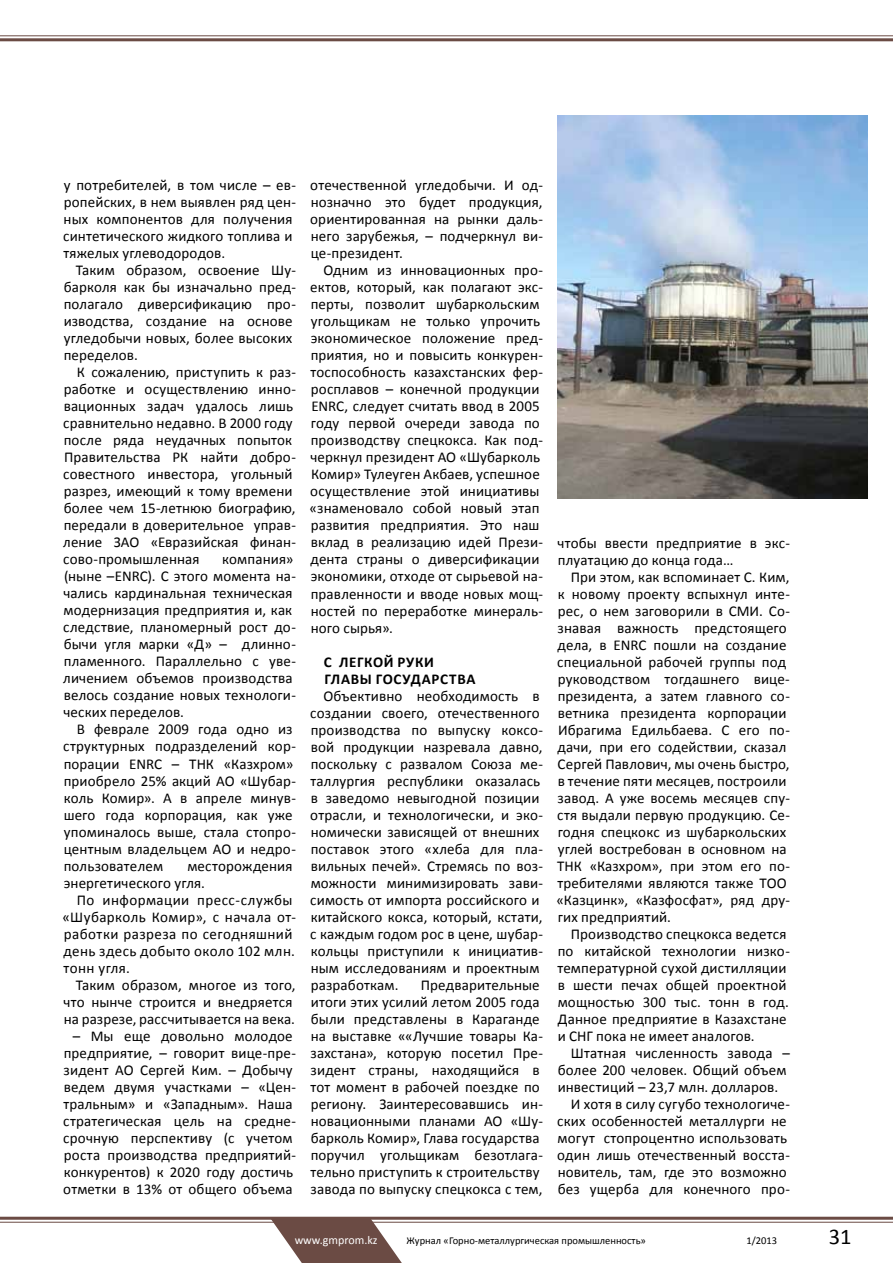
<style>
.page{position:relative;width:893px;height:1263px;background:#fff}
.page>*{position:absolute;margin:0;border:0;box-sizing:border-box;transform-origin:0 0}
.t1{font:22.5px "Calibri";color:#000}
.t2{font:15px/17px "Calibri";letter-spacing:.01em;color:#000}
.t3{font:15px/17px "Calibri";letter-spacing:.03em;color:#000}
.t4{font:700 15px "Calibri";color:#000}
.t5{font:12px "Calibri";color:#fff}
.t6{font:10.5px "Calibri";color:#000}
</style>
<div class="page">
<svg style="left:270px;top:1220px;width:151px;height:43px"></svg>
<hr style="left:0;top:1222px;width:893px;height:1px;background:#6b4b44">
<hr style="left:0;top:1217px;width:893px;height:3px;background:#6b4b44">
<hr style="left:0;top:38px;width:893px;height:3px;background:#6b4b44">
<hr style="left:0;top:35px;width:893px;height:1px;background:#6b4b44">
<img style="left:558px;top:116px;width:309px;height:383px">
<p class="t2" style="left:63px;top:176px;width:234px">у потребителей, в том числе – ев&shy;ропейских, в нем выявлен ряд цен&shy;ных компонентов для получения синтетического жидкого топлива и тяжелых углеводородов.</p>
<p class="t2" style="left:64px;top:261px;width:234px;text-indent:12px">Таким образом, освоение Шу&shy;барколя как бы изначально пред&shy;полагало диверсификацию про&shy;изводства, создание на основе угледобычи новых, более высоких переделов.</p>
<p class="t2" style="left:63px;top:363px;width:234px;text-indent:14px">К сожалению, приступить к раз&shy;работке и осуществлению инно&shy;вационных задач удалось лишь сравнительно недавно. В 2000 году после ряда неудачных попыток<br>Правительства РК найти добро&shy;совестного инвестора, угольный разрез, имеющий к тому времени более чем 15-летнюю биографию, передали в доверительное управ&shy;ление ЗАО «Евразийская финан&shy;сово-промышленная</p>
<p class="t2" style="left:63px;top:550px;width:234px;text-indent:159px">компания» (ныне –ENRC). С этого момента на&shy;чались кардинальная техническая модернизация предприятия и, как следствие, планомерный рост до&shy;бычи угля марки «Д» – длинно&shy;пламенного. Параллельно с уве&shy;личением объемов производства велось создание новых технологи&shy;ческих переделов.</p>
<p class="t2" style="left:63px;top:720px;width:234px;text-indent:14px">В феврале 2009 года одно из структурных подразделений кор&shy;порации ENRC – ТНК «Казхром» приобрело 25% акций АО «Шубар&shy;коль Комир». А в апреле минув&shy;шего года корпорация, как уже упоминалось выше, стала стопро&shy;центным владельцем АО и недро&shy;пользователем</p>
<p class="t2" style="left:64px;top:856px;width:230px;text-indent:124px">месторождения энергетического угля.</p>
<p class="t3" style="left:63px;top:890px;width:235px;text-indent:14px">По информации пресс-службы «Шубарколь Комир», с начала от&shy;работки разреза по сегодняшний день здесь добыто около 102 млн. тонн угля.</p>
<p class="t2" style="left:63px;top:975px;width:234px;text-indent:12px">Таким образом, многое из того, что нынче строится и внедряется на разрезе, рассчитывается на века.</p>
<p class="t2" style="left:63px;top:1026px;width:234px;text-align:center">– Мы еще довольно молодое предприятие, – говорит вице-пре&shy;зидент АО Сергей Ким. – Добычу ведем двумя участками – «Цен&shy;тральным» и «Западным». Наша стратегическая цель на средне&shy;срочную перспективу (с учетом роста производства предприятий&shy;конкурентов) к 2020 году достичь отметки в 13% от общего объема</p>
<p class="t2" style="left:310px;top:176px;width:234px;text-align:justify">отечественной угледобычи. И од&shy;нозначно это будет продукция, ориентированная на рынки даль&shy;него зарубежья, – подчеркнул ви&shy;це-президент.</p>
<p class="t2" style="left:310px;top:261px;width:235px;text-indent:14px">Одним из инновационных про&shy;ектов, который, как полагают экс&shy;перты, позволит шубаркольским угольщикам не только упрочить экономическое положение пред&shy;приятия, но и повысить конкурен&shy;тоспособность казахстанских фер&shy;росплавов – конечной продукции<br>ENRC, следует считать ввод в 2005 году первой очереди завода по производству спецкокса. Как под&shy;черкнул президент АО «Шубарколь<br>Комир» Тулеуген Акбаев, успешное осуществление этой инициативы «знаменовало собой новый этап развития предприятия. Это наш вклад в реализацию идей Прези&shy;дента страны о диверсификации экономики, отходе от сырьевой на&shy;правленности и вводе новых мощ&shy;ностей по переработке минераль&shy;ного сырья».</p>
<p class="t4" style="left:324px;top:652px;width:25px">С легко</p>
<p class="t4" style="left:384px;top:652px;width:24px">й руки</p>
<p class="t4" style="left:324px;top:669px;width:17px">Глав</p>
<p class="t4" style="left:360px;top:669px;width:26px">ы государства</p>
<p class="t2" style="left:310px;top:686px;width:234px;text-indent:13px">Объективно необходимость в создании своего, отечественного производства по выпуску коксо&shy;вой продукции назревала давно, поскольку с развалом Союза ме&shy;таллургия республики оказалась в заведомо невыгодной позиции отрасли, и технологически, и эко&shy;номически зависящей от внешних поставок этого «хлеба для пла&shy;вильных печей». Стремясь по воз&shy;можности минимизировать зави&shy;симость от импорта российского и китайского кокса, который, кстати, с каждым годом рос в цене, шубар&shy;кольцы приступили к инициатив&shy;ным исследованиям и проектным разработкам.</p>
<p class="t2" style="left:310px;top:975px;width:234px;text-indent:110px">Предварительные итоги этих усилий летом 2005 года были представлены в Караганде на выставке ««Лучшие товары Ка&shy;захстана», которую посетил Пре&shy;зидент страны, находящийся в тот момент в рабочей поездке по региону. Заинтересовавшись ин&shy;новационными планами АО «Шу&shy;барколь Комир», Глава государства поручил угольщикам безотлага&shy;тельно приступить к строительству завода по выпуску спецкокса с тем,</p>
<p class="t2" style="left:557px;top:533px;width:234px">чтобы ввести предприятие в экс&shy;плуатацию до конца года…</p>
<p class="t2" style="left:557px;top:567px;width:235px;text-indent:14px">При этом, как вспоминает С. Ким, к новому проекту вспыхнул инте&shy;рес, о нем заговорили в СМИ. Со&shy;знавая важность предстоящего дела, в ENRC пошли на создание специальной рабочей группы под руководством тогдашнего вице&shy;президента, а затем главного со&shy;ветника президента корпорации<br>Ибрагима Едильбаева. С его по&shy;дачи, при его содействии, сказал<br>Сергей Павлович, мы очень быстро, в течение пяти месяцев, построили завод. А уже восемь месяцев спу&shy;стя выдали первую продукцию. Се&shy;годня спецкокс из шубаркольских углей востребован в основном на<br>ТНК «Казхром», при этом его по&shy;требителями являются также ТОО «Казцинк», «Казфосфат», ряд дру&shy;гих предприятий.</p>
<p class="t2" style="left:557px;top:925px;width:234px;text-indent:14px">Производство спецкокса ведется по китайской технологии низко&shy;температурной сухой дистилляции в шести печах общей проектной мощностью 300 тыс. тонн в год.<br>Данное предприятие в Казахстане и СНГ пока не имеет аналогов.</p>
<p class="t2" style="left:571px;top:1044px;width:221px">Штатная численность завода –</p>
<p class="t2" style="left:558px;top:1061px;width:230px">более 200 человек. Общий объем</p>
<p class="t2" style="left:558px;top:1078px;width:222px">инвестиций – 23,7 млн. долларов.</p>
<p class="t2" style="left:571px;top:1095px;width:221px">И хотя в силу сугубо технологиче-</p>
<p class="t2" style="left:557px;top:1112px;width:231px">ских особенностей металлурги не</p>
<p class="t2" style="left:558px;top:1129px;width:231px">могут стопроцентно использовать</p>
<p class="t2" style="left:557px;top:1146px;width:234px">один лишь отечественный восста-</p>
<p class="t2" style="left:558px;top:1163px;width:231px">новитель, там, где это возможно</p>
<p class="t2" style="left:558px;top:1180px;width:234px">без ущерба для конечного про-</p>
<p class="t5" style="left:295px;top:1233px;width:84px">www.gmprom.kz</p>
<p class="t6" style="left:407px;top:1234px;width:241px">журнал «горно-металлургическая промышленность»</p>
<p class="t6" style="left:746px;top:1234px;width:32px">1/2013</p>
<h1 class="t1" style="left:829px;top:1222px;width:24px">31</h1>
</div>
